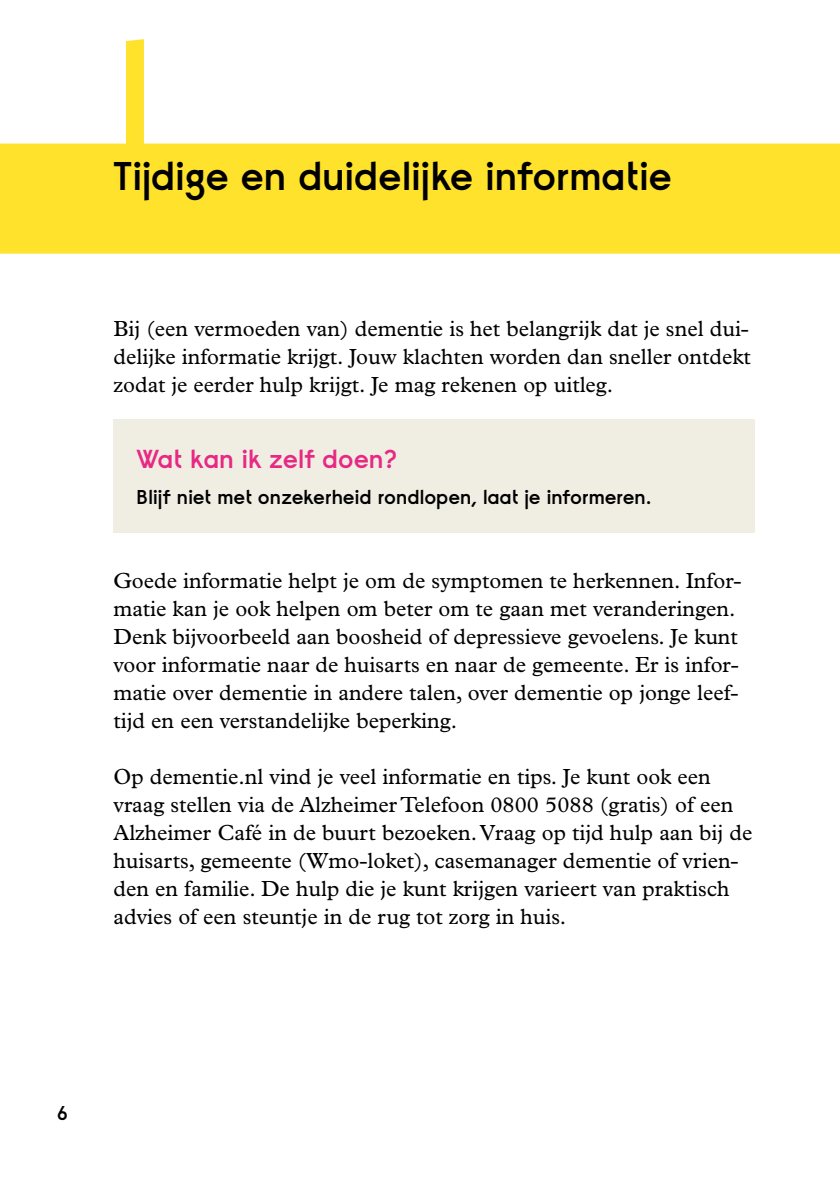
<style>
.page{position:relative;width:840px;height:1191px;background:#fff}
.page>*{position:absolute;margin:0;border:0;box-sizing:border-box;transform-origin:0 0}
.t1{font:600 160px "Raisonne AN";color:#ffe22b}
.t2{font:600 40px "Raisonne AN";letter-spacing:-.025em;color:#000}
.t3{font:600 26px "Raisonne AN";letter-spacing:-.02em;color:#e72984}
.t4{font:22px/28px "Plantin Std";color:#000}
.t5{font:600 20px "Raisonne AN";letter-spacing:-.015em;color:#000}
</style>
<div class="page">
<div style="left:0;top:144px;width:839px;height:110px;background:#ffe22b"></div>
<div style="left:113px;top:419px;width:641px;height:114px;background:#f0ede3"></div>
<h1 class="t1" style="left:113px;top:-6px;width:44px">1</h1>
<h2 class="t2" style="left:113px;top:150px;width:559px">Tijdige en duidelijke informatie</h2>
<p class="t4" style="left:113px;top:315px;width:638px;text-align:justify">Bij (een vermoeden van) dementie is het belangrijk dat je snel dui&shy;delijke informatie krijgt. Jouw klachten worden dan sneller ontdekt zodat je eerder hulp krijgt. Je mag rekenen op uitleg.</p>
<p class="t3" style="left:136px;top:442px;width:262px">Wat kan ik zelf doen?</p>
<p class="t5" style="left:136px;top:484px;width:516px">Blijf niet met onzekerheid rondlopen, laat je informeren.</p>
<p class="t4" style="left:113px;top:567px;width:629px">Goede informatie helpt je om de symptomen te herkennen. Infor&shy;matie kan je ook helpen om beter om te gaan met veranderingen.<br>Denk bijvoorbeeld aan boosheid of depressieve gevoelens. Je kunt voor informatie naar de huisarts en naar de gemeente. Er is infor&shy;matie over dementie in andere talen, over dementie op jonge leef&shy;tijd en een verstandelijke beperking.</p>
<p class="t4" style="left:113px;top:763px;width:640px">Op dementie.nl vind je veel informatie en tips. Je kunt ook een vraag stellen via de Alzheimer Telefoon 0800 5088 (gratis) of een Alzheimer Café in de buurt bezoeken. Vraag op tijd hulp aan bij de huisarts, gemeente (Wmo-loket), casemanager dementie of vrien&shy;den en familie. De hulp die je kunt krijgen varieert van praktisch advies of een steuntje in de rug tot zorg in huis.</p>
<p class="t5" style="left:57px;top:1100px;width:13px">6</p>
</div>
